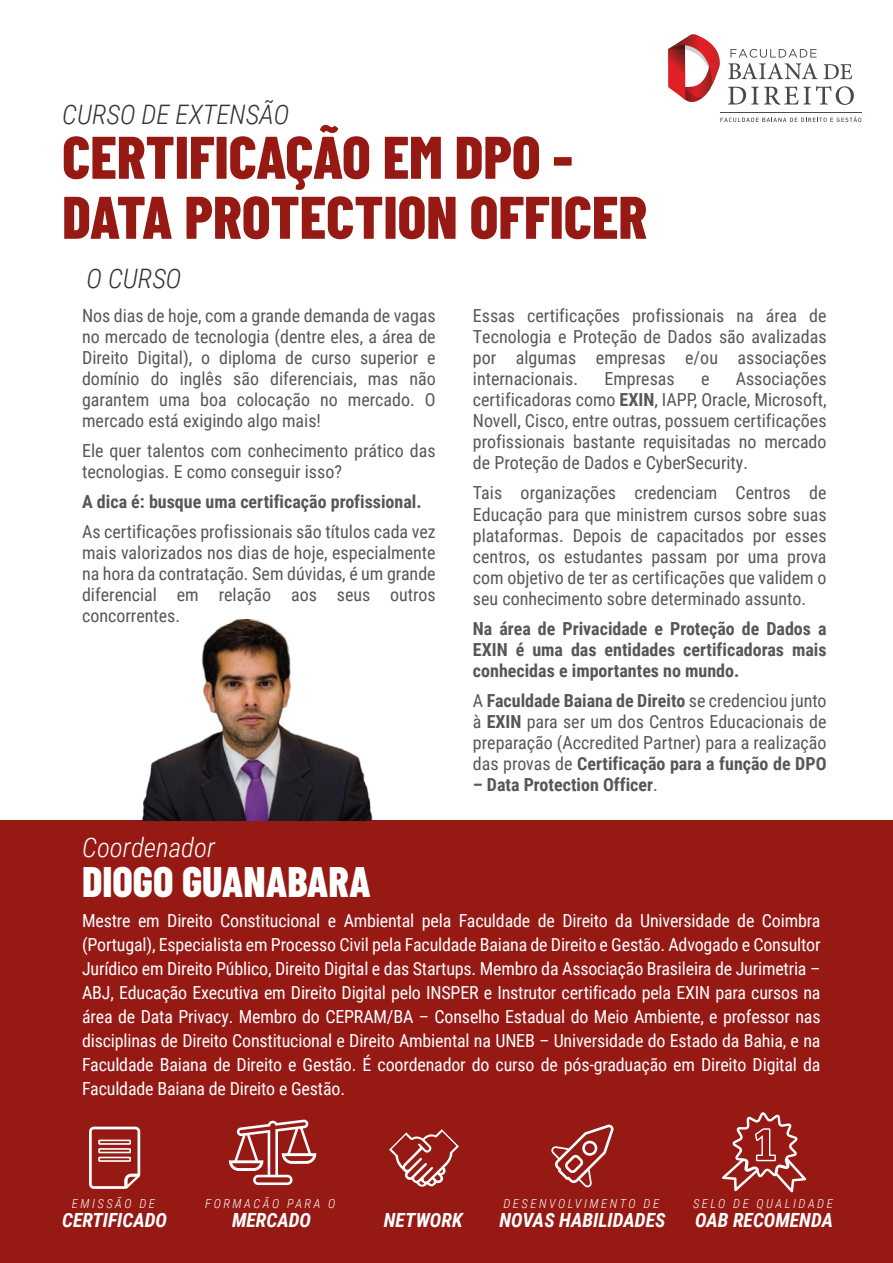
<style>
.page{position:relative;width:893px;height:1263px;background:#fff}
.page>*{position:absolute;margin:0;border:0;box-sizing:border-box;transform-origin:0 0}
.t1{font:800 60px/60px "Barlow Condensed";color:#961914}
.t2{font:800 42.6px "Barlow Condensed";color:#fff}
.t3{font:italic 300 27px "Roboto Condensed";color:#fff}
.t4{font:italic 300 26.85px "Roboto Condensed";color:#333}
.t5{font:italic 700 19.5px "Roboto Condensed";color:#fff}
.t6{font:18px/21px "Roboto Condensed";color:#575756;text-align:justify}
.t7{font:18px/24px "Roboto Condensed";letter-spacing:-.01em;color:#fff;text-align:justify}
.t8{font:700 18px/21px "Roboto Condensed";color:#575756;text-align:justify}
.t9{font:italic 300 12.45px "Roboto Condensed";letter-spacing:.2em;color:#fff}
.s1{font-weight:700}
.s2{font-weight:400}
</style>
<div class="page">
<div style="left:0;top:821px;width:893px;height:442px;background:#961914"></div>
<svg style="left:722px;top:1112px;width:84px;height:80px"></svg>
<svg style="left:229px;top:1119px;width:87px;height:66px"></svg>
<svg style="left:389px;top:1129px;width:70px;height:58px"></svg>
<svg style="left:551px;top:1124px;width:63px;height:63px"></svg>
<svg style="left:89px;top:1126px;width:51px;height:63px"></svg>
<svg style="left:720px;top:117px;width:141px;height:5px"></svg>
<hr style="left:720px;top:112px;width:142px;height:1px;background:#514a50">
<svg style="left:668px;top:34px;width:52px;height:68px"></svg>
<svg style="left:728px;top:49px;width:90px;height:30px"></svg>
<svg style="left:824px;top:64px;width:28px;height:15px"></svg>
<svg style="left:728px;top:86px;width:126px;height:19px"></svg>
<img style="left:112px;top:619px;width:302px;height:202px">
<h3 class="t4" style="left:62px;top:96px;width:229px">CURSO DE EXTENSÃO</h3>
<h1 class="t1" style="left:62px;top:124px;width:587px">CERTIFICAÇÃO EM DPO -<br>DATA PROTECTION OFFICER</h1>
<h3 class="t4" style="left:87px;top:259px;width:96px">O CURSO</h3>
<p class="t6" style="left:82px;top:305px;width:355px">Nos dias de hoje, com a grande demanda de vagas no mercado de tecnologia (dentre eles, a área de Direito Digital), o diploma de curso superior e domínio do inglês são diferenciais, mas não garantem uma boa colocação no mercado. O mercado está exigindo algo mais!</p>
<p class="t6" style="left:82px;top:440px;width:355px">Ele quer talentos com conhecimento prático das tecnologias. E como conseguir isso?</p>
<p class="t8" style="left:82px;top:491px;width:341px">A dica é: busque uma certificação profissional.</p>
<p class="t6" style="left:82px;top:521px;width:355px">As certificações profissionais são títulos cada vez mais valorizados nos dias de hoje, especialmente na hora da contratação. Sem dúvidas, é um grande diferencial em relação aos seus outros concorrentes.</p>
<h3 class="t3" style="left:82px;top:828px;width:135px">Coordenador</h3>
<h2 class="t2" style="left:82px;top:852px;width:290px">DIOGO GUANABARA</h2>
<p class="t6" style="left:473px;top:305px;width:355px">Essas certificações profissionais na área de Tecnologia e Proteção de Dados são avalizadas por algumas empresas e/ou associações internacionais.</p>
<p class="t6" style="left:473px;top:368px;width:355px;text-indent:263px">Associações certificadoras como <span class="s1">EXIN</span>, IAPP, Oracle, Microsoft, Novell, Cisco, entre outras, possuem certificações profissionais bastante requisitadas no mercado de Proteção de Dados e CyberSecurity.</p>
<p class="t6" style="left:473px;top:482px;width:355px">Tais organizações credenciam Centros de Educação para que ministrem cursos sobre suas plataformas. Depois de capacitados por esses centros, os estudantes passam por uma prova com objetivo de ter as certificações que validem o seu conhecimento sobre determinado assunto.</p>
<p class="t8" style="left:473px;top:617px;width:355px">Na área de Privacidade e Proteção de Dados a EXIN é uma das entidades certificadoras mais conhecidas e importantes no mundo.</p>
<p class="t6" style="left:473px;top:689px;width:355px">A <span class="s1">Faculdade Baiana de Direito</span> se credenciou junto à <span class="s1">EXIN</span> para ser um dos Centros Educacionais de preparação (Accredited Partner) para a realização das provas de <span class="s1">Certificação para a função de DPO</span></p>
<p class="t8" style="left:473px;top:773px;width:186px">– Data Protection Officer<span class="s2">.</span></p>
<p class="t6" style="left:604px;top:368px;width:72px">Empresas</p>
<p class="t6" style="left:701px;top:368px;width:10px">e</p>
<p class="t7" style="left:82px;top:908px;width:740px">Mestre em Direito Constitucional e Ambiental pela Faculdade de Direito da Universidade de Coimbra (Portugal), Especialista em Processo Civil pela Faculdade Baiana de Direito e Gestão. Advogado e Consultor Jurídico em Direito Público, Direito Digital e das Startups. Membro da Associação Brasileira de Jurimetria – ABJ, Educação Executiva em Direito Digital pelo INSPER e Instrutor certificado pela EXIN para cursos na área de Data Privacy. Membro do CEPRAM/BA – Conselho Estadual do Meio Ambiente, e professor nas disciplinas de Direito Constitucional e Direito Ambiental na UNEB – Universidade do Estado da Bahia, e na Faculdade Baiana de Direito e Gestão. É coordenador do curso de pós-graduação em Direito Digital da Faculdade Baiana de Direito e Gestão.</p>
<p class="t9" style="left:72px;top:1195px;width:85px">EMISSÃO DE</p>
<p class="t5" style="left:62px;top:1206px;width:106px">CERTIFICADO</p>
<p class="t9" style="left:205px;top:1195px;width:132px">FORMACÃO PARA O</p>
<p class="t5" style="left:232px;top:1206px;width:81px">MERCADO</p>
<p class="t5" style="left:384px;top:1206px;width:80px">NETWORK</p>
<p class="t9" style="left:503px;top:1195px;width:157px">DESENVOLVIMENTO DE</p>
<p class="t5" style="left:500px;top:1206px;width:167px">NOVAS HABILIDADES</p>
<p class="t9" style="left:693px;top:1195px;width:141px">SELO DE QUALIDADE</p>
<p class="t5" style="left:695px;top:1206px;width:140px">OAB RECOMENDA</p>
</div>
